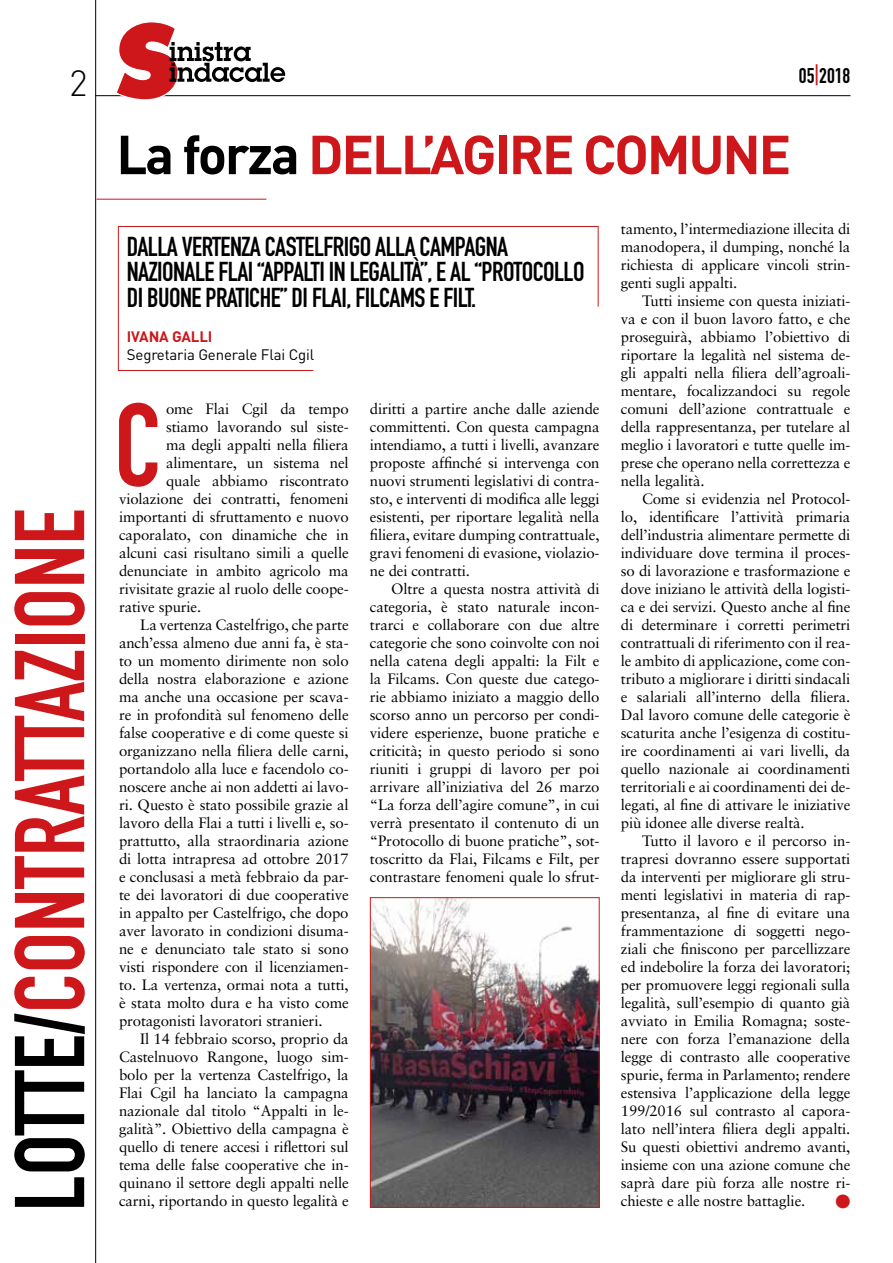
<style>
.page{position:relative;width:893px;height:1263px;background:#fff}
.page>*{position:absolute;margin:0;border:0;box-sizing:border-box;transform-origin:0 0}
.t1{font:116.1px "DIN Engschrift Std";color:#cd171a}
.t2{font:97.35px "DIN Engschrift Std";color:#cd171a}
.t3{font:700 54px "DIN";letter-spacing:-.04em;color:#cd171a}
.t4{font:300 36px "DIN";color:#000}
.t5{font:27px/25.5px "DIN Engschrift Std";letter-spacing:-.02em;color:#000}
.t6{font:21px "DIN Engschrift Std";color:#000}
.t7{font:15px/18px "Sabon";letter-spacing:-.01em;color:#000;text-align:justify}
.t8{font:15px "DIN";letter-spacing:-.01em;color:#000}
.t9{font:700 15px "DIN";letter-spacing:-.01em;color:#cd171a}
.t10{font:15px "Zapf Dingbats IT Cby BT";color:#cd171a}
.s1{color:#cd171a}
.s2{color:#000}
</style>
<div class="page">
<hr style="left:95px;top:95px;width:755px;height:1px;background:#000">
<svg style="left:115px;top:22px;width:170px;height:78px"></svg>
<hr style="left:95px;top:0;width:1px;height:1263px;background:#000">
<hr style="left:96px;top:199px;width:170px;height:1px;background:#cd171a">
<img style="left:372px;top:899px;width:226px;height:307px">
<div style="left:370px;top:897px;width:230px;height:311px;border:1px solid #cd171a"></div>
<svg style="left:118px;top:226px;width:481px;height:145px"></svg>
<h3 class="t4" style="left:69px;top:61px;width:20px">2</h3>
<h3 class="t6" style="left:799px;top:63px;width:53px">05<span class="s1">|</span>2018</h3>
<h3 class="t3" style="left:116px;top:119px;width:676px"><span class="s2">La forza</span> DELL’AGIRE COMUNE</h3>
<h2 class="t2" style="left:-7px;top:1211px;width:704px;rotate:-90deg"><span class="s2">LOTTE/</span>CONTRATTAZIONE</h2>
<h3 class="t5" style="left:127px;top:234px;width:459px">DALLA VERTENZA CASTELFRIGO ALLA CAMPAGNA<br>NAZIONALE FLAI “APPALTI IN LEGALITÀ”, E AL “PROTOCOLLO<br>DI BUONE PRATICHE” DI FLAI, FILCAMS E FILT.</h3>
<p class="t9" style="left:127px;top:327px;width:87px">IVANA GALLI</p>
<p class="t8" style="left:127px;top:345px;width:189px">Segretaria Generale Flai Cgil</p>
<h1 class="t1" style="left:114px;top:377px;width:49px">C</h1>
<p class="t7" style="left:166px;top:400px;width:184px">ome Flai Cgil da tempo</p>
<p class="t7" style="left:166px;top:418px;width:184px">stiamo lavorando sul siste-</p>
<p class="t7" style="left:166px;top:436px;width:184px">ma degli appalti nella filiera</p>
<p class="t7" style="left:166px;top:454px;width:184px">alimentare, un sistema nel</p>
<p class="t7" style="left:166px;top:472px;width:184px">quale abbiamo riscontrato</p>
<p class="t7" style="left:119px;top:490px;width:231px">violazione dei contratti, fenomeni</p>
<p class="t7" style="left:119px;top:508px;width:231px">importanti di sfruttamento e nuovo</p>
<p class="t7" style="left:119px;top:526px;width:231px">caporalato, con dinamiche che in</p>
<p class="t7" style="left:119px;top:544px;width:231px">alcuni casi risultano simili a quelle</p>
<p class="t7" style="left:119px;top:562px;width:231px">denunciate in ambito agricolo ma</p>
<p class="t7" style="left:119px;top:580px;width:231px">rivisitate grazie al ruolo delle coope-</p>
<p class="t7" style="left:119px;top:598px;width:84px">rative spurie.</p>
<p class="t7" style="left:140px;top:616px;width:210px">La vertenza Castelfrigo, che parte</p>
<p class="t7" style="left:119px;top:634px;width:231px">anch’essa almeno due anni fa, è sta-</p>
<p class="t7" style="left:119px;top:652px;width:231px">to un momento dirimente non solo</p>
<p class="t7" style="left:119px;top:670px;width:231px">della nostra elaborazione e azione</p>
<p class="t7" style="left:119px;top:688px;width:231px">ma anche una occasione per scava-</p>
<p class="t7" style="left:119px;top:706px;width:231px">re in profondità sul fenomeno delle</p>
<p class="t7" style="left:119px;top:724px;width:231px">false cooperative e di come queste si</p>
<p class="t7" style="left:119px;top:742px;width:231px">organizzano nella filiera delle carni,</p>
<p class="t7" style="left:119px;top:760px;width:231px">portandolo alla luce e facendolo co-</p>
<p class="t7" style="left:119px;top:778px;width:231px">noscere anche ai non addetti ai lavo-</p>
<p class="t7" style="left:119px;top:796px;width:231px">ri. Questo è stato possibile grazie al</p>
<p class="t7" style="left:119px;top:814px;width:231px">lavoro della Flai a tutti i livelli e, so-</p>
<p class="t7" style="left:119px;top:832px;width:231px">prattutto, alla straordinaria azione</p>
<p class="t7" style="left:119px;top:850px;width:231px">di lotta intrapresa ad ottobre 2017</p>
<p class="t7" style="left:119px;top:868px;width:231px">e conclusasi a metà febbraio da par-</p>
<p class="t7" style="left:119px;top:886px;width:231px">te dei lavoratori di due cooperative</p>
<p class="t7" style="left:119px;top:904px;width:231px">in appalto per Castelfrigo, che dopo</p>
<p class="t7" style="left:119px;top:922px;width:231px">aver lavorato in condizioni disuma-</p>
<p class="t7" style="left:119px;top:940px;width:231px">ne e denunciato tale stato si sono</p>
<p class="t7" style="left:119px;top:958px;width:231px">visti rispondere con il licenziamen-</p>
<p class="t7" style="left:119px;top:976px;width:231px">to. La vertenza, ormai nota a tutti,</p>
<p class="t7" style="left:119px;top:994px;width:231px">è stata molto dura e ha visto come</p>
<p class="t7" style="left:119px;top:1012px;width:205px">protagonisti lavoratori stranieri.</p>
<p class="t7" style="left:140px;top:1030px;width:210px">Il 14 febbraio scorso, proprio da</p>
<p class="t7" style="left:119px;top:1048px;width:231px">Castelnuovo Rangone, luogo sim-</p>
<p class="t7" style="left:119px;top:1066px;width:231px">bolo per la vertenza Castelfrigo, la</p>
<p class="t7" style="left:119px;top:1084px;width:231px">Flai Cgil ha lanciato la campagna</p>
<p class="t7" style="left:119px;top:1102px;width:231px">nazionale dal titolo “Appalti in le-</p>
<p class="t7" style="left:119px;top:1120px;width:231px">galità”. Obiettivo della campagna è</p>
<p class="t7" style="left:119px;top:1138px;width:231px">quello di tenere accesi i riflettori sul</p>
<p class="t7" style="left:119px;top:1156px;width:231px">tema delle false cooperative che in-</p>
<p class="t7" style="left:119px;top:1174px;width:231px">quinano il settore degli appalti nelle</p>
<p class="t7" style="left:119px;top:1192px;width:231px">carni, riportando in questo legalità e</p>
<p class="t7" style="left:370px;top:400px;width:231px">diritti a partire anche dalle aziende committenti. Con questa campagna intendiamo, a tutti i livelli, avanzare proposte affinché si intervenga con nuovi strumenti legislativi di contra&shy;sto, e interventi di modifica alle leggi esistenti, per riportare legalità nella filiera, evitare dumping contrattuale, gravi fenomeni di evasione, violazio&shy;ne dei contratti.</p>
<p class="t7" style="left:370px;top:580px;width:231px;text-indent:21px">Oltre a questa nostra attività di categoria, è stato naturale incon&shy;trarci e collaborare con due altre categorie che sono coinvolte con noi nella catena degli appalti: la Filt e la Filcams. Con queste due catego&shy;rie abbiamo iniziato a maggio dello scorso anno un percorso per condi&shy;videre esperienze, buone pratiche e criticità; in questo periodo si sono riuniti i gruppi di lavoro per poi arrivare all’iniziativa del 26 marzo “La forza dell’agire comune”, in cui verrà presentato il contenuto di un “Protocollo di buone pratiche”, sot&shy;toscritto da Flai, Filcams e Filt, per contrastare fenomeni quale lo sfrut-</p>
<p class="t7" style="left:621px;top:220px;width:231px">tamento, l’intermediazione illecita di manodopera, il dumping, nonché la richiesta di applicare vincoli strin&shy;genti sugli appalti.</p>
<p class="t7" style="left:621px;top:292px;width:231px;text-indent:21px">Tutti insieme con questa iniziati&shy;va e con il buon lavoro fatto, e che proseguirà, abbiamo l’obiettivo di riportare la legalità nel sistema de&shy;gli appalti nella filiera dell’agroali&shy;mentare, focalizzandoci su regole comuni dell’azione contrattuale e della rappresentanza, per tutelare al meglio i lavoratori e tutte quelle im&shy;prese che operano nella correttezza e nella legalità.</p>
<p class="t7" style="left:621px;top:490px;width:231px;text-indent:21px">Come si evidenzia nel Protocol&shy;lo, identificare l’attività primaria dell’industria alimentare permette di individuare dove termina il proces&shy;so di lavorazione e trasformazione e dove iniziano le attività della logisti&shy;ca e dei servizi. Questo anche al fine di determinare i corretti perimetri contrattuali di riferimento con il rea&shy;le ambito di applicazione, come con&shy;tributo a migliorare i diritti sindacali e salariali all’interno della filiera.<br>Dal lavoro comune delle categorie è scaturita anche l’esigenza di costitu&shy;ire coordinamenti ai vari livelli, da quello nazionale ai coordinamenti territoriali e ai coordinamenti dei de&shy;legati, al fine di attivare le iniziative più idonee alle diverse realtà.</p>
<p class="t7" style="left:621px;top:832px;width:231px;text-indent:21px">Tutto il lavoro e il percorso in&shy;trapresi dovranno essere supportati da interventi per migliorare gli stru&shy;menti legislativi in materia di rap&shy;presentanza, al fine di evitare una frammentazione di soggetti nego&shy;ziali che finiscono per parcellizzare ed indebolire la forza dei lavoratori; per promuovere leggi regionali sulla legalità, sull’esempio di quanto già avviato in Emilia Romagna; soste&shy;nere con forza l’emanazione della legge di contrasto alle cooperative spurie, ferma in Parlamento; rendere estensiva l’applicazione della legge 199/2016 sul contrasto al capora&shy;lato nell’intera filiera degli appalti.<br>Su questi obiettivi andremo avanti, insieme con una azione comune che saprà dare più forza alle nostre ri&shy;chieste e alle nostre battaglie.</p>
<p class="t10" style="left:835px;top:1194px;width:16px">●</p>
</div>
